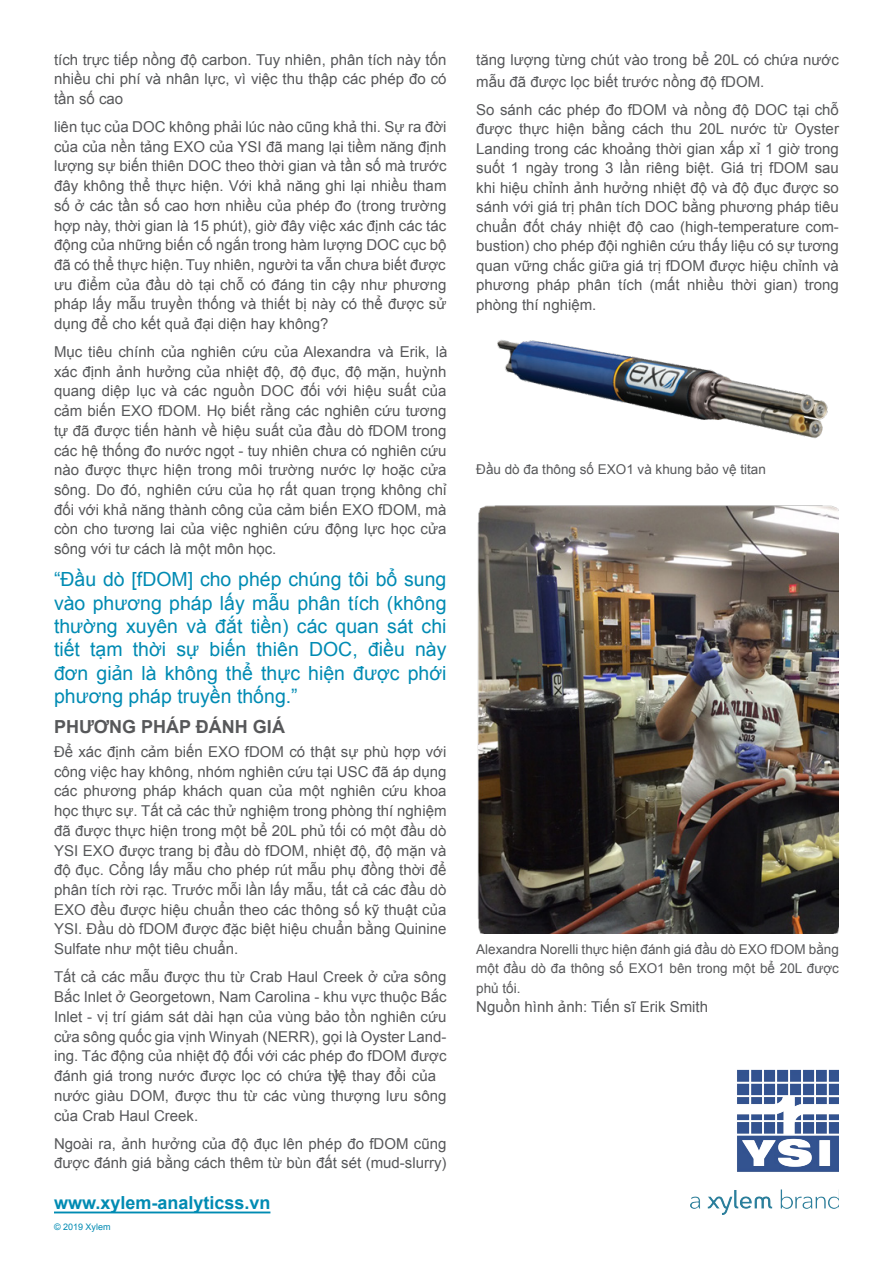
<style>
.page{position:relative;width:893px;height:1263px;background:#fff}
.page>*{position:absolute;margin:0;border:0;box-sizing:border-box;transform-origin:0 0}
.Text{font:19.5px/23.4px "Arial";color:#008bb3;text-align:justify}
.Text-2{font:700 18px "Arial";color:#008bb3}
.Text-3{font:700 18px "Arial";color:#57585a}
.Text-4{font:15px/19.6px "Arial";color:#57585a;text-align:justify}
.small_body_text{font:13.5px/19.5px "Arial";color:#57585a;text-align:justify}
.t1{font:9px "Arial";color:#008bb3}
</style>
<div class="page">
<img style="left:497px;top:340px;width:331px;height:99px">
<img style="left:477px;top:505px;width:362px;height:429px">
<img style="left:690px;top:1069px;width:149px;height:145px">
<hr style="left:54px;top:1211px;width:216px;height:2px;background:#008bb3">
<p class="Text-4" style="left:54px;top:50px;width:394px">tích trực tiếp nồng độ carbon. Tuy nhiên, phân tích này tốn nhiều chi phí và nhân lực, vì việc thu thập các phép đo có tần số cao</p>
<p class="Text-4" style="left:54px;top:117px;width:394px">liên tục của DOC không phải lúc nào cũng khả thi. Sự ra đời của của nền tảng EXO của YSI đã mang lại tiềm năng định lượng sự biến thiên DOC theo thời gian và tần số mà trước đây không thể thực hiện. Với khả năng ghi lại nhiều tham số ở các tần số cao hơn nhiều của phép đo (trong trường hợp này, thời gian là 15 phút), giờ đây việc xác định các tác động của những biến cố ngắn trong hàm lượng DOC cục bộ đã có thể thực hiện. Tuy nhiên, người ta vẫn chưa biết được ưu điểm của đầu dò tại chỗ có đáng tin cậy như phương pháp lấy mẫu truyền thống và thiết bị này có thể được sử dụng để cho kết quả đại diện hay không?</p>
<p class="Text-4" style="left:54px;top:342px;width:395px">Mục tiêu chính của nghiên cứu của Alexandra và Erik, là xác định ảnh hưởng của nhiệt độ, độ đục, độ mặn, huỳnh quang diệp lục và các nguồn DOC đối với hiệu suất của cảm biến EXO fDOM. Họ biết rằng các nghiên cứu tương tự đã được tiến hành về hiệu suất của đầu dò fDOM trong các hệ thống đo nước ngọt - tuy nhiên chưa có nghiên cứu nào được thực hiện trong môi trường nước lợ hoặc cửa sông. Do đó, nghiên cứu của họ rất quan trọng không chỉ đối với khả năng thành công của cảm biến EXO fDOM, mà còn cho tương lai của việc nghiên cứu động lực học cửa sông với tư cách là một môn học.</p>
<p class="Text" style="left:54px;top:567px;width:394px">“Đầu dò [fDOM] cho phép chúng tôi bổ sung vào phương pháp lấy mẫu phân tích (không thường xuyên và đắt tiền) các quan sát chi tiết tạm thời sự biến thiên DOC, điều này đơn giản là không thể thực hiện được phới phương pháp truyền thống.”</p>
<p class="Text-3" style="left:54px;top:714px;width:232px">PHƯƠNG PHÁP ĐÁNH GIÁ</p>
<p class="Text-4" style="left:54px;top:742px;width:394px">Để xác định cảm biến EXO fDOM có thật sự phù hợp với công việc hay không, nhóm nghiên cứu tại USC đã áp dụng các phương pháp khách quan của một nghiên cứu khoa học thực sự. Tất cả các thử nghiệm trong phòng thí nghiệm đã được thực hiện trong một bể 20L phủ tối có một đầu dò YSI EXO được trang bị đầu dò fDOM, nhiệt độ, độ mặn và độ đục. Cổng lấy mẫu cho phép rút mẫu phụ đồng thời để phân tích rời rạc. Trước mỗi lần lấy mẫu, tất cả các đầu dò EXO đều được hiệu chuẩn theo các thông số kỹ thuật của YSI. Đầu dò fDOM được đặc biệt hiệu chuẩn bằng Quinine Sulfate như một tiêu chuẩn.</p>
<p class="Text-4" style="left:54px;top:967px;width:394px;text-align:left">Tất cả các mẫu được thu từ Crab Haul Creek ở cửa sông Bắc Inlet ở Georgetown, Nam Carolina - khu vực thuộc Bắc Inlet - vị trí giám sát dài hạn của vùng bảo tồn nghiên cứu cửa sông quốc gia vịnh Winyah (NERR), gọi là Oyster Land&shy;ing. Tác động của nhiệt độ đối với các phép đo fDOM được đánh giá trong nước được lọc có chứa tỷ lệ thay đổi của nước giàu DOM, được thu từ các vùng thượng lưu sông của Crab Haul Creek.</p>
<p class="Text-4" style="left:54px;top:1133px;width:394px">Ngoài ra, ảnh hưởng của độ đục lên phép đo fDOM cũng được đánh giá bằng cách thêm từ bùn đất sét (mud-slurry)</p>
<p class="Text-2" style="left:54px;top:1190px;width:218px">www.xylem-analyticss.vn</p>
<p class="t1" style="left:54px;top:1221px;width:58px">© 2019 Xylem</p>
<p class="Text-4" style="left:476px;top:49px;width:364px;line-height:21.6px">tăng lượng từng chút vào trong bể 20L có chứa nước mẫu đã được lọc biết trước nồng độ fDOM.</p>
<p class="Text-4" style="left:476px;top:99px;width:364px">So sánh các phép đo fDOM và nồng độ DOC tại chỗ được thực hiện bằng cách thu 20L nước từ Oyster Landing trong các khoảng thời gian xấp xỉ 1 giờ trong suốt 1 ngày trong 3 lần riêng biệt. Giá trị fDOM sau khi hiệu chỉnh ảnh hưởng nhiệt độ và độ đục được so sánh với giá trị phân tích DOC bằng phương pháp tiêu chuẩn đốt cháy nhiệt độ cao (high-temperature com&shy;bustion) cho phép đội nghiên cứu thấy liệu có sự tương quan vững chắc giữa giá trị fDOM được hiệu chỉnh và phương pháp phân tích (mất nhiều thời gian) trong phòng thí nghiệm.</p>
<p class="small_body_text" style="left:476px;top:459px;width:291px">Đầu dò đa thông số EXO1 và khung bảo vệ titan</p>
<p class="small_body_text" style="left:476px;top:939px;width:364px">Alexandra Norelli thực hiện đánh giá đầu dò EXO fDOM bằng một đầu dò đa thông số EXO1 bên trong một bể 20L được phủ tối.</p>
<p class="Text-4" style="left:476px;top:997px;width:233px">Nguồn hình ảnh: Tiến sĩ Erik Smith</p>
</div>
